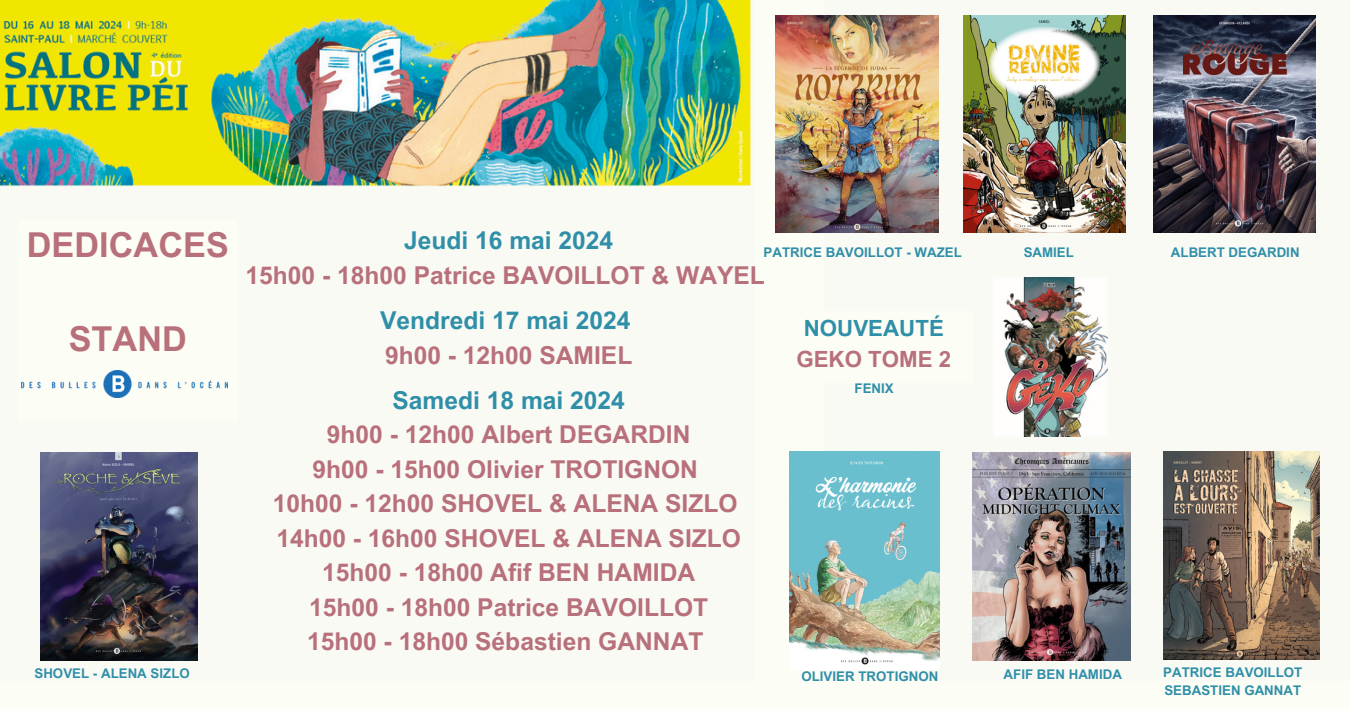
<style>
.page{position:relative;width:1350px;height:709px;background:#fff}
.page>*{position:absolute;margin:0;border:0;box-sizing:border-box;transform-origin:0 0}
.t1{font:700 34.35px "Arial MT Pro";color:#b8707b}
.t2{font:700 24.6px/34.5px "Arial MT Pro";color:#b8707b;text-align:center}
.t3{font:700 24.6px/34.5px "Arial MT Pro";color:#2f8fa8}
.t4{font:700 22.35px/30.3px "Arial MT Pro";color:#2f8fa8;text-align:center}
.t5{font:700 13.35px "Arial MT Pro";color:#2f8fa8}
.s1{color:#2f8fa8}
.s2{color:#b8707b}
</style>
<div class="page">
<img style="left:0;top:0;width:1320px;height:661px">
<div style="left:0;top:681px;width:1350px;height:28px;background:#fcfdf5"></div>
<div style="left:755px;top:0;width:69px;height:700px;background:#fcfdf5"></div>
<div style="left:18px;top:221px;width:220px;height:200px;background:#fcfdf5"></div>
<img style="left:22px;top:370px;width:206px;height:27px">
<img style="left:775px;top:15px;width:163px;height:218px">
<img style="left:963px;top:15px;width:162px;height:218px">
<img style="left:1154px;top:15px;width:162px;height:218px">
<img style="left:41px;top:452px;width:156px;height:208px">
<img style="left:790px;top:452px;width:149px;height:213px">
<img style="left:973px;top:452px;width:157px;height:208px">
<img style="left:1164px;top:451px;width:156px;height:208px">
<img style="left:994px;top:277px;width:114px;height:160px">
<div style="left:775px;top:312px;width:198px;height:71px;background:#fcfdf5"></div>
<h1 class="t1" style="left:27px;top:232px;width:204px">DEDICACES</h1>
<h1 class="t1" style="left:69px;top:326px;width:120px">STAND</h1>
<p class="t5" style="left:34px;top:669px;width:157px">SHOVEL - ALENA SIZLO</p>
<p class="t2" style="left:246px;top:227px;width:521px"><span class="s1">Jeudi 16 mai 2024<br></span>15h00 - 18h00 Patrice BAVOILLOT &amp; WAYEL</p>
<h2 class="t3" style="left:380px;top:306px;width:254px">Vendredi 17 mai 2024<br><span class="s2">9h00 - 12h00 SAMIEL</span></h2>
<p class="t2" style="left:273px;top:386px;width:470px"><span class="s1">Samedi 18 mai 2024<br></span>9h00 - 12h00 Albert DEGARDIN<br>9h00 - 15h00 Olivier TROTIGNON<br>10h00 - 12h00 SHOVEL &amp; ALENA SIZLO<br>14h00 - 16h00 SHOVEL &amp; ALENA SIZLO<br>15h00 - 18h00 Afif BEN HAMIDA<br>15h00 - 18h00 Patrice BAVOILLOT<br>15h00 - 18h00 Sébastien GANNAT</p>
<p class="t5" style="left:764px;top:247px;width:200px">PATRICE BAVOILLOT - WAZEL</p>
<p class="t4" style="left:796px;top:316px;width:156px">NOUVEAUTÉ<br><span class="s2">GEKO TOME 2</span></p>
<p class="t5" style="left:855px;top:383px;width:41px">FENIX</p>
<p class="t5" style="left:801px;top:671px;width:138px">OLIVIER TROTIGNON</p>
<p class="t5" style="left:1024px;top:247px;width:52px">SAMIEL</p>
<p class="t5" style="left:1171px;top:247px;width:130px">ALBERT DEGARDIN</p>
<p class="t5" style="left:1004px;top:669px;width:120px">AFIF BEN HAMIDA</p>
<p class="t5" style="left:1163px;top:667px;width:141px">PATRICE BAVOILLOT</p>
<p class="t5" style="left:1164px;top:685px;width:138px">SEBASTIEN GANNAT</p>
</div>
